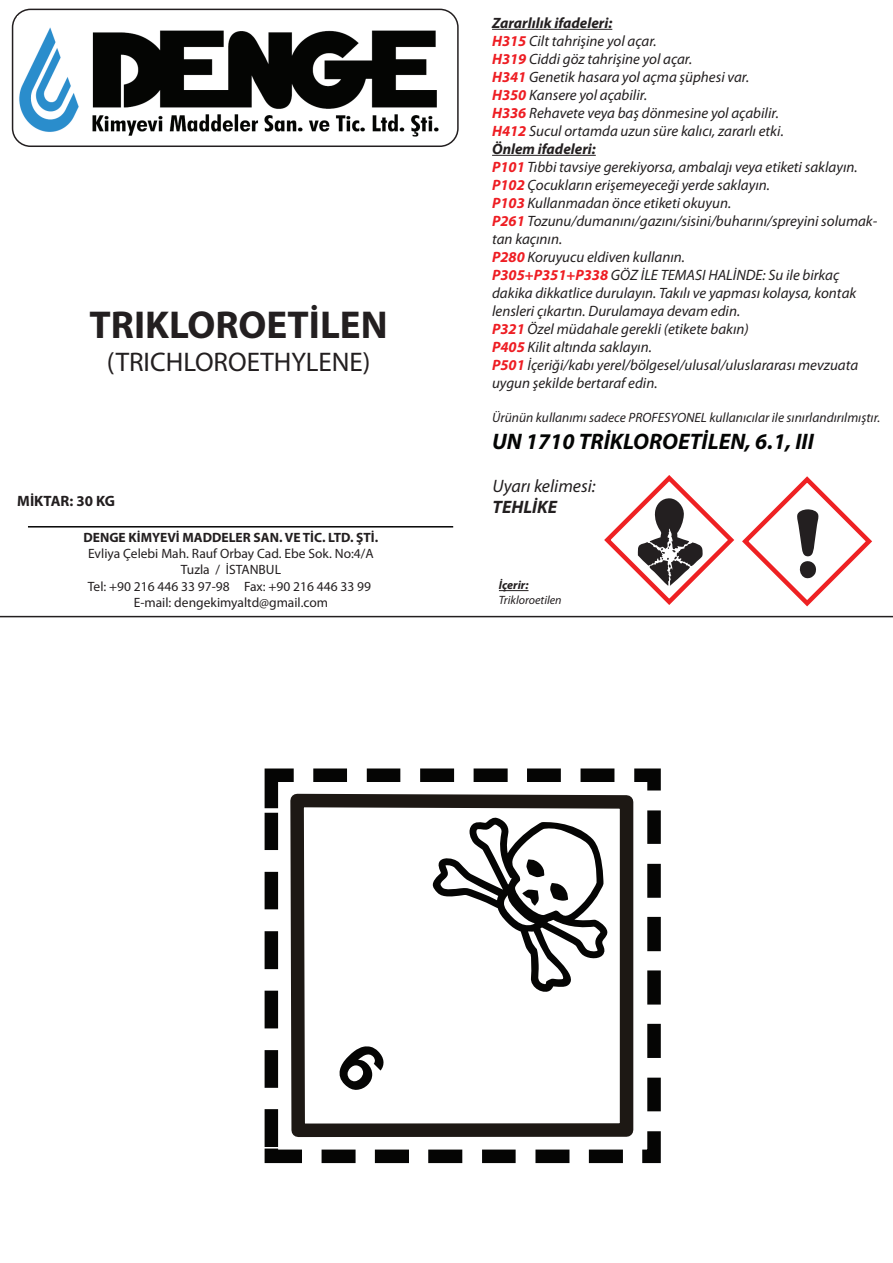
<style>
.page{position:relative;width:893px;height:1263px;background:#fff}
.page>*{position:absolute;margin:0;border:0;box-sizing:border-box;transform-origin:0 0}
.t1{font:700 39px "Myriad Pro";color:#231f20}
.t2{font:27px "Myriad Pro";color:#231f20}
.t3{font:italic 700 22.5px "Myriad Pro";color:#040504}
.t4{font:italic 18px "Myriad Pro";color:#231f20}
.t5{font:italic 700 18px "Myriad Pro";color:#231f20}
.t6{font:italic 15px/18px "Myriad Pro";color:#231f20}
.t7{font:700 15px "Myriad Pro";color:#231f20}
.t8{font:13.5px/16.2px "Myriad Pro";color:#231f20;text-align:center}
.t9{font:italic 13.5px "Myriad Pro";color:#231f20}
.t10{font:700 13.5px "Myriad Pro";color:#231f20}
.t11{font:italic 12px "Myriad Pro";color:#231f20}
.t12{font:italic 700 12px "Myriad Pro";color:#231f20}
.s1{font-weight:700}
.s2{font-weight:700;color:#ee1d23}
</style>
<div class="page">
<hr style="left:0;top:616px;width:893px;height:1px;background:#231f20">
<div style="left:12px;top:9px;width:447px;height:138px;border:2px solid #231f20;border-radius:18px"></div>
<hr style="left:28px;top:526px;width:425px;height:1px;background:#040504">
<hr style="left:492px;top:29px;width:120px;height:1px;background:#231f20">
<hr style="left:492px;top:155px;width:104px;height:1px;background:#231f20">
<svg style="left:499px;top:590px;width:29px;height:1px"></svg>
<img style="left:19px;top:27px;width:420px;height:110px">
<svg style="left:604px;top:475px;width:268px;height:132px"></svg>
<svg style="left:290px;top:793px;width:344px;height:344px"></svg>
<svg style="left:621px;top:768px;width:40px;height:36px"></svg>
<div style="left:581px;top:768px;width:33px;height:14px;background:#050504"></div>
<div style="left:527px;top:768px;width:34px;height:14px;background:#050504"></div>
<div style="left:474px;top:768px;width:34px;height:14px;background:#050504"></div>
<div style="left:420px;top:768px;width:34px;height:14px;background:#050504"></div>
<div style="left:367px;top:768px;width:33px;height:14px;background:#050504"></div>
<div style="left:313px;top:768px;width:34px;height:14px;background:#050504"></div>
<svg style="left:264px;top:768px;width:43px;height:54px"></svg>
<div style="left:265px;top:813px;width:13px;height:37px;background:#050504"></div>
<div style="left:265px;top:872px;width:13px;height:37px;background:#050504"></div>
<div style="left:265px;top:931px;width:13px;height:38px;background:#050504"></div>
<div style="left:265px;top:991px;width:13px;height:37px;background:#050504"></div>
<div style="left:265px;top:1050px;width:13px;height:38px;background:#050504"></div>
<div style="left:265px;top:1109px;width:13px;height:38px;background:#050504"></div>
<svg style="left:264px;top:1135px;width:105px;height:29px"></svg>
<div style="left:375px;top:1149px;width:34px;height:14px;background:#050504"></div>
<div style="left:428px;top:1149px;width:34px;height:14px;background:#050504"></div>
<div style="left:482px;top:1149px;width:34px;height:14px;background:#050504"></div>
<div style="left:535px;top:1149px;width:34px;height:14px;background:#050504"></div>
<div style="left:589px;top:1149px;width:34px;height:14px;background:#050504"></div>
<svg style="left:629px;top:1118px;width:32px;height:46px"></svg>
<div style="left:647px;top:1078px;width:14px;height:33px;background:#050504"></div>
<div style="left:647px;top:1024px;width:14px;height:34px;background:#050504"></div>
<div style="left:647px;top:970px;width:14px;height:34px;background:#050504"></div>
<div style="left:647px;top:917px;width:14px;height:34px;background:#050504"></div>
<div style="left:647px;top:864px;width:14px;height:34px;background:#050504"></div>
<div style="left:647px;top:810px;width:14px;height:34px;background:#050504"></div>
<svg style="left:339px;top:1046px;width:45px;height:44px"></svg>
<h1 class="t1" style="left:90px;top:300px;width:300px">TRIKLOROETİLEN</h1>
<h2 class="t2" style="left:107px;top:345px;width:265px">(TRICHLOROETHYLENE)</h2>
<p class="t7" style="left:17px;top:491px;width:99px">MİKTAR: 30 KG</p>
<p class="t10" style="left:84px;top:529px;width:296px">DENGE KİMYEVİ MADDELER SAN. VE TİC. LTD. ŞTİ.</p>
<p class="t8" style="left:88px;top:545px;width:287px">Evliya Çelebi Mah. Rauf Orbay Cad. Ebe Sok. No:4/A Tuzla / İSTANBUL<br>Tel: +90 216 446 33 97-98 Fax: +90 216 446 33 99<br>E-mail: dengekimyaltd@gmail.com</p>
<p class="t6" style="left:492px;top:14px;width:387px"><span class="s1">Zararlılık ifadeleri:<br></span><span class="s2">H315</span> Cilt tahrişine yol açar.<br><span class="s2">H319</span> Ciddi göz tahrişine yol açar.<br><span class="s2">H341</span> Genetik hasara yol açma şüphesi var.<br><span class="s2">H350</span> Kansere yol açabilir.<br><span class="s2">H336</span> Rehavete veya baş dönmesine yol açabilir.<br><span class="s2">H412</span> Sucul ortamda uzun süre kalıcı, zararlı etki.<br><span class="s1">Önlem ifadeleri:<br></span><span class="s2">P101</span> Tıbbi tavsiye gerekiyorsa, ambalajı veya etiketi saklayın.<br><span class="s2">P102</span> Çocukların erişemeyeceği yerde saklayın.<br><span class="s2">P103</span> Kullanmadan önce etiketi okuyun.<br><span class="s2">P261</span> Tozunu/dumanını/gazını/sisini/buharını/spreyini solumak&shy;tan kaçının.<br><span class="s2">P280</span> Koruyucu eldiven kullanın.<br><span class="s2">P305+P351+P338</span> GÖZ İLE TEMASI HALİNDE: Su ile birkaç dakika dikkatlice durulayın. Takılı ve yapması kolaysa, kontak lensleri çıkartın. Durulamaya devam edin.<br><span class="s2">P321</span> Özel müdahale gerekli (etikete bakın)<br><span class="s2">P405</span> Kilit altında saklayın.<br><span class="s2">P501</span> İçeriği/kabı yerel/bölgesel/ulusal/uluslararası mevzuata uygun şekilde bertaraf edin.</p>
<p class="t9" style="left:492px;top:409px;width:390px">Ürünün kullanımı sadece PROFESYONEL kullanıcılar ile sınırlandırılmıştır.</p>
<h3 class="t3" style="left:492px;top:427px;width:323px">UN 1710 TRİKLOROETİLEN, 6.1, III</h3>
<p class="t4" style="left:493px;top:474px;width:105px">Uyarı kelimesi:</p>
<p class="t5" style="left:493px;top:495px;width:66px">TEHLİKE</p>
<p class="t12" style="left:499px;top:577px;width:31px">İçerir:</p>
<p class="t11" style="left:499px;top:592px;width:64px">Trikloroetilen</p>
</div>
